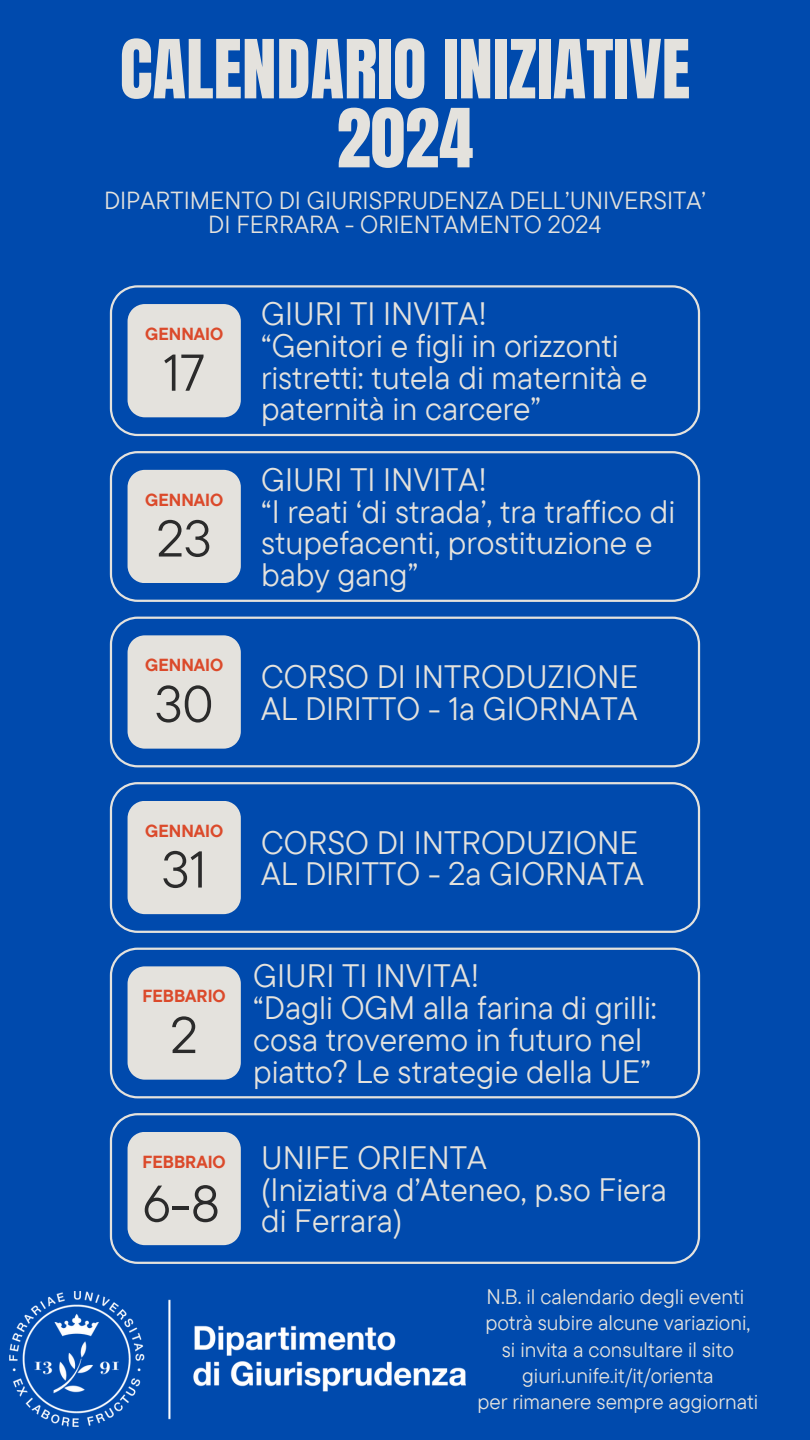
<style>
.page{position:relative;width:810px;height:1440px;background:#004aad}
.page>*{position:absolute;margin:0;border:0;box-sizing:border-box;transform-origin:0 0}
.t1{font:69.2px/69px "Anton";color:#e4e2dd;text-align:center}
.t2{font:51.7px "TT Commons Pro";color:#2b2b2b}
.t3{font:32.4px/31.9px "TT Commons Pro";color:#e4e2dd}
.t4{font:24.6px/24.3px "TT Commons Pro";color:#e4e2dd;text-align:center}
.t5{font:21px/26.2px "TT Commons Pro";color:#e4e2dd;text-align:center}
.t6{font:700 17.4px "TT Commons Pro";color:#db4a2b}
</style>
<div class="page">
<svg style="left:110px;top:285px;width:590px;height:151px"></svg>
<svg style="left:110px;top:451px;width:590px;height:151px"></svg>
<svg style="left:110px;top:617px;width:590px;height:150px"></svg>
<svg style="left:110px;top:782px;width:590px;height:151px"></svg>
<svg style="left:110px;top:948px;width:590px;height:150px"></svg>
<svg style="left:110px;top:1113px;width:590px;height:151px"></svg>
<div style="left:128px;top:304px;width:113px;height:113px;background:#e4e2dd"></div>
<div style="left:128px;top:470px;width:113px;height:113px;background:#e4e2dd"></div>
<div style="left:128px;top:635px;width:113px;height:114px;background:#e4e2dd"></div>
<div style="left:128px;top:801px;width:113px;height:113px;background:#e4e2dd"></div>
<div style="left:128px;top:966px;width:113px;height:114px;background:#e4e2dd"></div>
<div style="left:128px;top:1132px;width:113px;height:113px;background:#e4e2dd"></div>
<img style="left:10px;top:1292px;width:455px;height:135px">
<h1 class="t1" style="left:120px;top:40px;width:572px">CALENDARIO INIZIATIVE<br>2024</h1>
<p class="t4" style="left:104px;top:188px;width:603px">DIPARTIMENTO DI GIURISPRUDENZA DELL’UNIVERSITA’<br>DI FERRARA - ORIENTAMENTO 2024</p>
<p class="t6" style="left:145px;top:321px;width:80px">GENNAIO</p>
<h2 class="t2" style="left:163px;top:336px;width:44px">17</h2>
<p class="t6" style="left:145px;top:486px;width:80px">GENNAIO</p>
<h2 class="t2" style="left:157px;top:502px;width:56px">23</h2>
<p class="t6" style="left:145px;top:652px;width:80px">GENNAIO</p>
<h2 class="t2" style="left:155px;top:667px;width:60px">30</h2>
<p class="t3" style="left:261px;top:298px;width:388px">GIURI TI INVITA!<br>“Genitori e figli in orizzonti ristretti: tutela di maternità e paternità in carcere”</p>
<p class="t3" style="left:261px;top:463px;width:415px">GIURI TI INVITA!<br>“I reati ‘di strada’, tra traffico di stupefacenti, prostituzione e baby gang”</p>
<p class="t3" style="left:261px;top:661px;width:378px">CORSO DI INTRODUZIONE<br>AL DIRITTO - 1a GIORNATA</p>
<p class="t6" style="left:145px;top:817px;width:80px">GENNAIO</p>
<h2 class="t2" style="left:162px;top:833px;width:46px">31</h2>
<p class="t3" style="left:261px;top:826px;width:384px">CORSO DI INTRODUZIONE<br>AL DIRITTO - 2a GIORNATA</p>
<p class="t6" style="left:143px;top:983px;width:85px">FEBBARIO</p>
<h2 class="t2" style="left:171px;top:998px;width:29px">2</h2>
<p class="t6" style="left:143px;top:1148px;width:85px">FEBBRAIO</p>
<h2 class="t2" style="left:143px;top:1167px;width:79px">6-8</h2>
<p class="t3" style="left:253px;top:960px;width:405px">GIURI TI INVITA!<br>“Dagli OGM alla farina di grilli: cosa troveremo in futuro nel piatto? Le strategie della UE”</p>
<p class="t3" style="left:261px;top:1141px;width:407px">UNIFE ORIENTA<br>(Iniziativa d’Ateneo, p.so Fiera di Ferrara)</p>
<p class="t5" style="left:477px;top:1284px;width:282px">N.B. il calendario degli eventi potrà subire alcune variazioni, si invita a consultare il sito giuri.unife.it/it/orienta<br>per rimanere sempre aggiornati</p>
</div>
